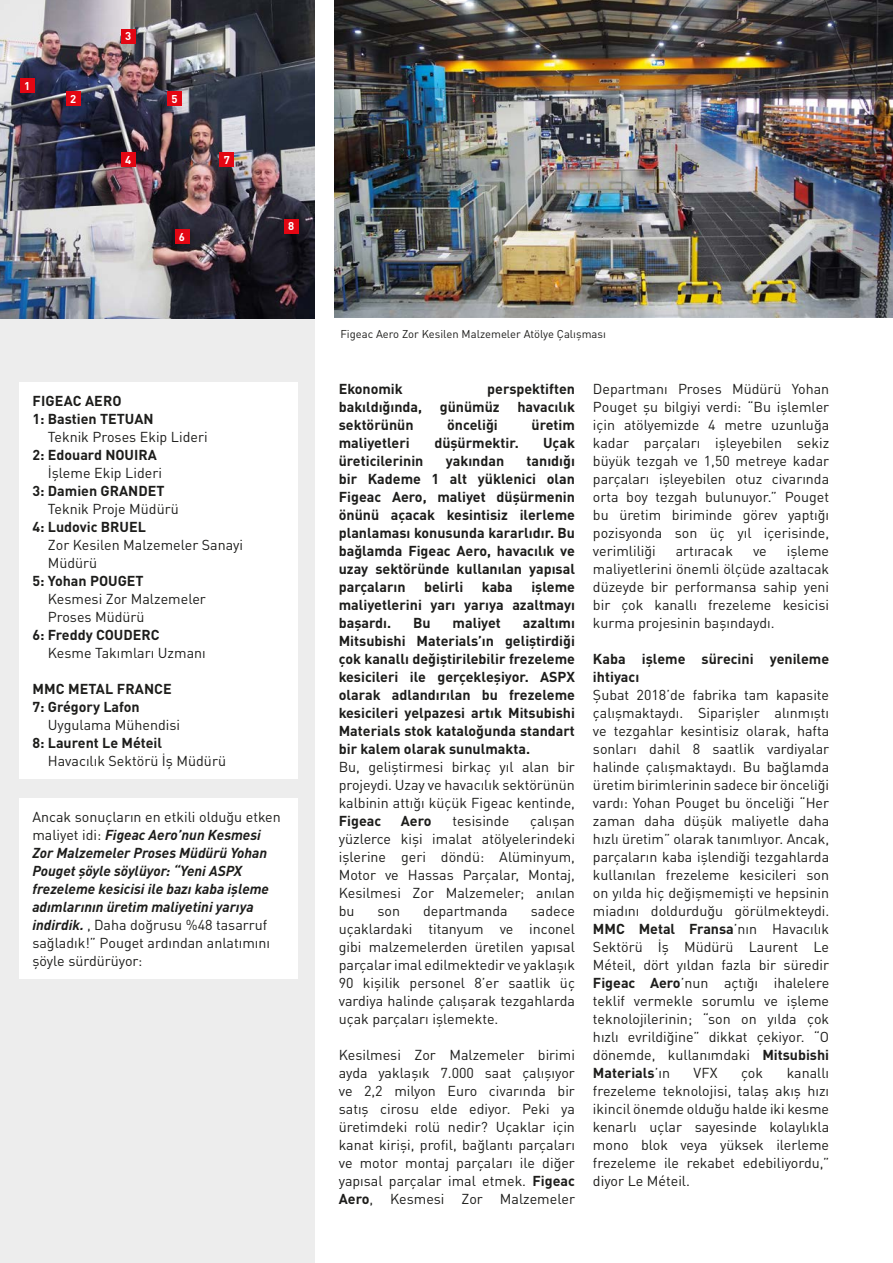
<style>
.page{position:relative;width:893px;height:1263px;background:#fff}
.page>*{position:absolute;margin:0;border:0;box-sizing:border-box;transform-origin:0 0}
.MHG_Copytext_BASE_9{font:14.25px/18px "DIN Pro";color:#1d1d1b;text-align:justify}
.MHG_Copytext_BASE_9-2{font:700 14.25px/18px "DIN Pro";color:#1d1d1b;text-align:justify}
.MHG_Table_left_align{font:14.25px/18px "DIN Pro";color:#1d1d1b}
.MHG_Table_left_align-2{font:italic 700 14.25px/18px "DIN Pro";color:#1d1d1b}
.MHG_Highlight_Headli{font:700 14.25px "DIN Pro";letter-spacing:.01em;color:#1d1d1b}
.MHG_Copytext_Small_7{font:11.25px "DIN Pro";color:#1d1d1b}
.MHG_Table_center_ali{font:700 11.25px "DIN Pro";color:#fff}
.s1{font-weight:700}
.s2{font-weight:400;font-style:normal}
</style>
<div class="page">
<div style="left:0;top:319px;width:314px;height:944px;background:#ededed"></div>
<img style="left:334px;top:0;width:559px;height:317px">
<img style="left:0;top:0;width:314px;height:319px">
<div style="left:20px;top:78px;width:15px;height:15px;background:#e30613"></div>
<div style="left:66px;top:91px;width:15px;height:15px;background:#e30613"></div>
<div style="left:121px;top:29px;width:15px;height:15px;background:#e30613"></div>
<div style="left:121px;top:152px;width:15px;height:15px;background:#e30613"></div>
<div style="left:167px;top:91px;width:15px;height:15px;background:#e30613"></div>
<div style="left:175px;top:229px;width:14px;height:15px;background:#e30613"></div>
<div style="left:219px;top:152px;width:15px;height:15px;background:#e30613"></div>
<div style="left:284px;top:219px;width:14px;height:14px;background:#e30613"></div>
<div style="left:20px;top:383px;width:278px;height:396px;background:#fff"></div>
<div style="left:20px;top:798px;width:278px;height:180px;background:#fff"></div>
<p class="MHG_Table_center_ali" style="left:24px;top:76px;width:8px">1</p>
<p class="MHG_Table_center_ali" style="left:70px;top:89px;width:8px">2</p>
<p class="MHG_Table_center_ali" style="left:125px;top:27px;width:8px">3</p>
<p class="MHG_Table_center_ali" style="left:125px;top:150px;width:8px">4</p>
<p class="MHG_Table_center_ali" style="left:171px;top:89px;width:8px">5</p>
<p class="MHG_Table_center_ali" style="left:179px;top:227px;width:8px">6</p>
<p class="MHG_Table_center_ali" style="left:224px;top:150px;width:8px">7</p>
<p class="MHG_Table_center_ali" style="left:288px;top:217px;width:8px">8</p>
<p class="MHG_Highlight_Headli" style="left:32px;top:389px;width:91px">FIGEAC AERO</p>
<p class="MHG_Table_left_align" style="left:48px;top:409px;width:161px;text-indent:-15px"><span class="s1">1: Bastien TETUAN<br></span>Teknik Proses Ekip Lideri</p>
<p class="MHG_Table_left_align" style="left:48px;top:445px;width:116px;text-indent:-15px"><span class="s1">2: Edouard NOUIRA<br></span>İşleme Ekip Lideri</p>
<p class="MHG_Table_left_align" style="left:48px;top:481px;width:132px;text-indent:-15px"><span class="s1">3: Damien GRANDET<br></span>Teknik Proje Müdürü</p>
<p class="MHG_Table_left_align" style="left:48px;top:517px;width:197px;text-indent:-15px"><span class="s1">4: Ludovic BRUEL<br></span>Zor Kesilen Malzemeler Sanayi<br>Müdürü</p>
<p class="MHG_Table_left_align" style="left:48px;top:571px;width:160px;text-indent:-15px"><span class="s1">5: Yohan POUGET<br></span>Kesmesi Zor Malzemeler<br>Proses Müdürü</p>
<p class="MHG_Table_left_align" style="left:48px;top:625px;width:159px;text-indent:-15px"><span class="s1">6: Freddy COUDERC<br></span>Kesme Takımları Uzmanı</p>
<p class="MHG_Highlight_Headli" style="left:32px;top:677px;width:141px">MMC METAL FRANCE</p>
<p class="MHG_Table_left_align" style="left:48px;top:697px;width:134px;text-indent:-15px"><span class="s1">7: Grégory Lafon<br></span>Uygulama Mühendisi</p>
<p class="MHG_Table_left_align" style="left:48px;top:733px;width:180px;text-indent:-15px"><span class="s1">8: Laurent Le Méteil<br></span>Havacılık Sektörü İş Müdürü</p>
<p class="MHG_Table_left_align-2" style="left:32px;top:806px;width:250px"><span class="s2">Ancak sonuçların en etkili olduğu etken maliyet idi:</span> Figeac Aero’nun Kesmesi Zor Malzemeler Proses Müdürü Yohan Pouget şöyle söylüyor: “Yeni ASPX frezeleme kesicisi ile bazı kaba işleme adımlarının üretim maliyetini yarıya indirdik. <span class="s2">, Daha doğrusu %48 tasarruf sağladık!” Pouget ardından anlatımını şöyle sürdürüyor:</span></p>
<p class="MHG_Copytext_Small_7" style="left:340px;top:325px;width:267px">Figeac Aero Zor Kesilen Malzemeler Atölye Çalışması</p>
<p class="MHG_Copytext_BASE_9-2" style="left:339px;top:378px;width:238px;text-indent:148px">perspektiften bakıldığında, günümüz havacılık sektörünün</p>
<p class="MHG_Copytext_BASE_9-2" style="left:339px;top:378px;width:66px">Ekonomik</p>
<p class="MHG_Copytext_BASE_9-2" style="left:447px;top:414px;width:52px">önceliği</p>
<p class="MHG_Copytext_BASE_9-2" style="left:531px;top:414px;width:45px">üretim</p>
<p class="MHG_Copytext_BASE_9-2" style="left:339px;top:432px;width:73px">maliyetleri</p>
<p class="MHG_Copytext_BASE_9-2" style="left:434px;top:432px;width:86px">düşürmektir.</p>
<p class="MHG_Copytext_BASE_9-2" style="left:543px;top:432px;width:33px">Uçak</p>
<p class="MHG_Copytext_BASE_9-2" style="left:339px;top:450px;width:86px">üreticilerinin</p>
<p class="MHG_Copytext_BASE_9-2" style="left:446px;top:450px;width:60px">yakından</p>
<p class="MHG_Copytext_BASE_9-2" style="left:339px;top:450px;width:238px;text-indent:188px">tanıdığı bir Kademe 1 alt yüklenici olan Figeac Aero, maliyet düşürmenin önünü açacak kesintisiz ilerleme planlaması konusunda kararlıdır. Bu bağlamda Figeac Aero, havacılık ve uzay sektöründe kullanılan yapısal parçaların</p>
<p class="MHG_Copytext_BASE_9-2" style="left:339px;top:576px;width:238px;text-indent:193px">işleme maliyetlerini yarı yarıya azaltmayı başardı.</p>
<p class="MHG_Copytext_BASE_9-2" style="left:424px;top:576px;width:41px">belirli</p>
<p class="MHG_Copytext_BASE_9-2" style="left:482px;top:576px;width:33px">kaba</p>
<p class="MHG_Copytext_BASE_9-2" style="left:413px;top:612px;width:19px">Bu</p>
<p class="MHG_Copytext_BASE_9-2" style="left:453px;top:612px;width:50px">maliyet</p>
<p class="MHG_Copytext_BASE_9-2" style="left:339px;top:612px;width:238px;text-indent:184px">azaltımı Mitsubishi Materials’ın geliştirdiği çok kanallı değiştirilebilir frezeleme kesicileri ile gerçekleşiyor. ASPX olarak adlandırılan bu frezeleme kesicileri yelpazesi artık Mitsubishi Materials stok kataloğunda standart bir kalem olarak sunulmakta.</p>
<p class="MHG_Copytext_BASE_9" style="left:339px;top:756px;width:238px">Bu, geliştirmesi birkaç yıl alan bir projeydi. Uzay ve havacılık sektörünün kalbinin attığı küçük Figeac kentinde, <span class="s1">Figeac</span></p>
<p class="MHG_Copytext_BASE_9-2" style="left:401px;top:810px;width:32px">Aero</p>
<p class="MHG_Copytext_BASE_9" style="left:452px;top:810px;width:58px">tesisinde</p>
<p class="MHG_Copytext_BASE_9" style="left:339px;top:810px;width:238px;text-indent:191px">çalışan yüzlerce kişi imalat atölyelerindeki işlerine geri döndü: Alüminyum, Motor ve Hassas Parçalar, Montaj, Kesilmesi Zor Malzemeler; anılan bu</p>
<p class="MHG_Copytext_BASE_9" style="left:339px;top:900px;width:238px;text-indent:192px">sadece uçaklardaki titanyum ve inconel gibi malzemelerden üretilen yapısal parçalar imal edilmektedir ve yaklaşık 90 kişilik personel 8’er saatlik üç vardiya halinde çalışarak tezgahlarda uçak parçaları işlemekte.</p>
<p class="MHG_Copytext_BASE_9" style="left:339px;top:1044px;width:238px">Kesilmesi Zor Malzemeler birimi ayda yaklaşık 7.000 saat çalışıyor ve 2,2 milyon Euro civarında bir satış cirosu elde ediyor. Peki ya üretimdeki rolü nedir? Uçaklar için kanat kirişi, profil, bağlantı parçaları ve motor montaj parçaları ile diğer yapısal parçalar imal etmek. <span class="s1">Figeac Aero</span>, Kesmesi Zor Malzemeler</p>
<p class="MHG_Copytext_BASE_9" style="left:378px;top:900px;width:24px">son</p>
<p class="MHG_Copytext_BASE_9" style="left:423px;top:900px;width:86px">departmanda</p>
<p class="MHG_Copytext_BASE_9" style="left:593px;top:378px;width:238px">Departmanı Proses Müdürü Yohan Pouget şu bilgiyi verdi: “Bu işlemler için atölyemizde 4 metre uzunluğa kadar parçaları işleyebilen sekiz büyük tezgah ve 1,50 metreye kadar parçaları işleyebilen otuz civarında orta boy tezgah bulunuyor.” Pouget bu üretim biriminde görev yaptığı pozisyonda son üç yıl içerisinde, verimliliği</p>
<p class="MHG_Copytext_BASE_9" style="left:593px;top:540px;width:238px;text-indent:194px">işleme maliyetlerini önemli ölçüde azaltacak düzeyde bir performansa sahip yeni bir çok kanallı frezeleme kesicisi kurma projesinin başındaydı.</p>
<p class="MHG_Copytext_BASE_9-2" style="left:593px;top:648px;width:238px">Kaba işleme sürecini yenileme ihtiyacı</p>
<p class="MHG_Copytext_BASE_9" style="left:593px;top:684px;width:238px">Şubat 2018’de fabrika tam kapasite çalışmaktaydı. Siparişler alınmıştı ve tezgahlar kesintisiz olarak, hafta sonları dahil 8 saatlik vardiyalar halinde çalışmaktaydı. Bu bağlamda üretim birimlerinin sadece bir önceliği vardı: Yohan Pouget bu önceliği “Her zaman daha düşük maliyetle daha hızlı üretim” olarak tanımlıyor. Ancak, parçaların kaba işlendiği tezgahlarda kullanılan frezeleme kesicileri son on yılda hiç değişmemişti ve hepsinin miadını doldurduğu görülmekteydi.<br><span class="s1">MMC Metal Fransa</span>’nın Havacılık Sektörü İş Müdürü Laurent Le Méteil, dört yıldan fazla bir süredir <span class="s1">Figeac Aero</span>’nun açtığı ihalelere teklif vermekle sorumlu ve işleme teknolojilerinin; “son on yılda çok hızlı evrildiğine” dikkat çekiyor. “O dönemde, kullanımdaki <span class="s1">Mitsubishi Materials</span>’ın</p>
<p class="MHG_Copytext_BASE_9" style="left:676px;top:540px;width:59px">artıracak</p>
<p class="MHG_Copytext_BASE_9" style="left:753px;top:540px;width:15px">ve</p>
<p class="MHG_Copytext_BASE_9" style="left:593px;top:1062px;width:238px;text-indent:194px">kanallı frezeleme teknolojisi, talaş akış hızı ikincil önemde olduğu halde iki kesme kenarlı uçlar sayesinde kolaylıkla mono blok veya yüksek ilerleme frezeleme ile rekabet edebiliyordu,” diyor Le Méteil.</p>
<p class="MHG_Copytext_BASE_9" style="left:694px;top:1062px;width:25px">VFX</p>
<p class="MHG_Copytext_BASE_9" style="left:741px;top:1062px;width:23px">çok</p>
</div>
